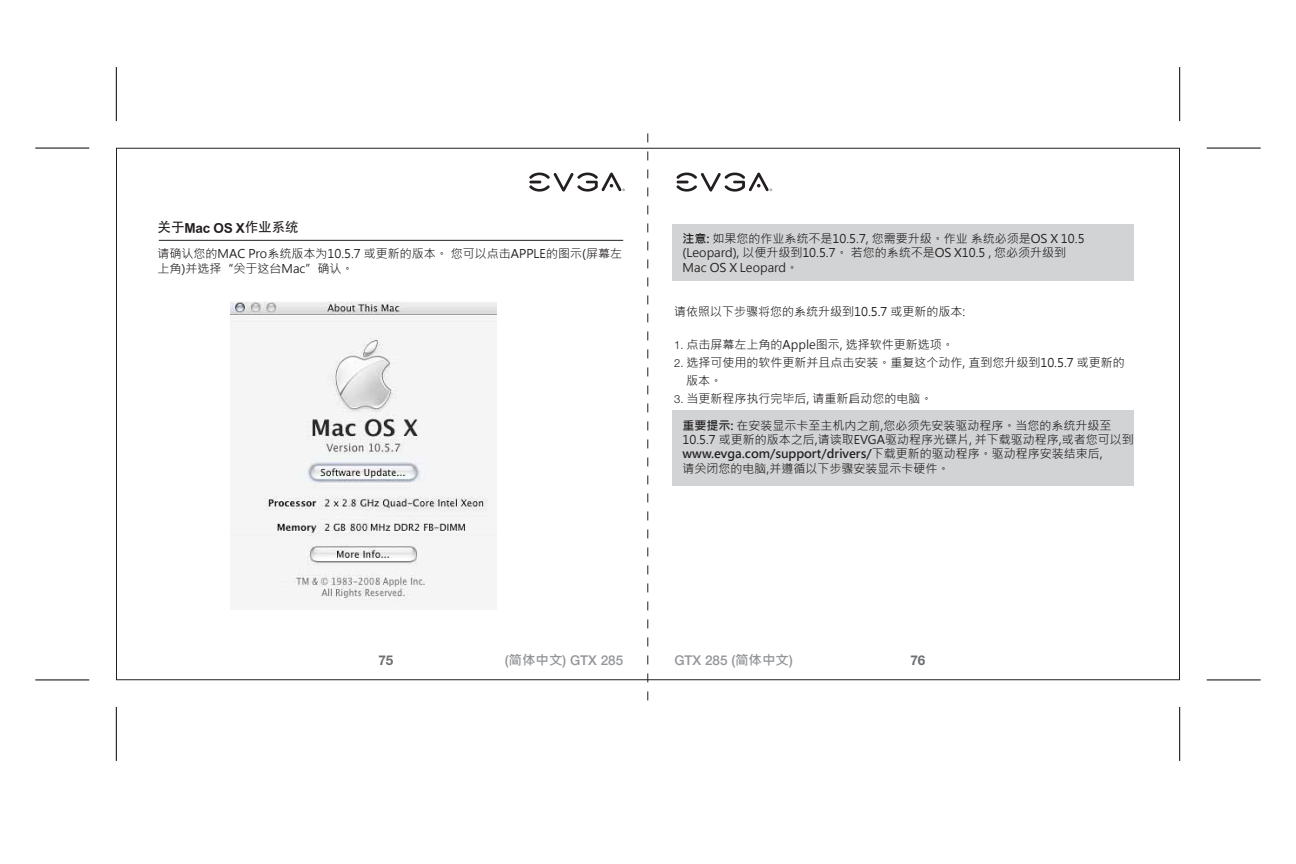
<style>
.page{position:relative;width:1296px;height:864px;background:#fff}
.page>*{position:absolute;margin:0;border:0;box-sizing:border-box;transform-origin:0 0}
.t1{font:500 13.5px "Helvetica Neue";color:#939598}
.t2{font:13.5px "Adobe Heiti Std";color:#231f20}
.t3{font:700 13.5px "Helvetica Neue";color:#6d6e71}
.t4{font:12px/14.4px "Microsoft Jheng Hei";color:#231f20}
.s1{font-family:"DF Li Hei Bold WINP BF"}
.s2{font-weight:700}
.s3{font-family:"Helvetica Neue";font-weight:300;font-size:11.25px}
.s4{font-family:"Microsoft Jheng Hei";font-weight:700}
</style>
<div class="page">
<img style="left:230px;top:302px;width:266px;height:299px">
<svg style="left:529px;top:173px;width:96px;height:19px"></svg>
<hr style="left:159px;top:240px;width:464px;height:1px;background:#231f20">
<svg style="left:677px;top:173px;width:95px;height:19px"></svg>
<div style="left:672px;top:224px;width:462px;height:56px;background:#d1d3d4"></div>
<div style="left:672px;top:410px;width:462px;height:76px;background:#d1d3d4"></div>
<svg style="left:648px;top:133px;width:1px;height:568px"></svg>
<hr style="left:116px;top:67px;width:1px;height:54px;background:#000">
<hr style="left:35px;top:148px;width:54px;height:1px;background:#000">
<hr style="left:35px;top:680px;width:54px;height:1px;background:#000">
<hr style="left:116px;top:707px;width:1px;height:54px;background:#000">
<hr style="left:1179px;top:67px;width:1px;height:54px;background:#000">
<hr style="left:1207px;top:148px;width:54px;height:1px;background:#000">
<hr style="left:1207px;top:680px;width:54px;height:1px;background:#000">
<hr style="left:1179px;top:707px;width:1px;height:54px;background:#000">
<p class="t2" style="left:158px;top:219px;width:143px">关于<span class="s1">Mac OS X</span>作业系统</p>
<p class="t4" style="left:158px;top:247px;width:466px">请确认您的MAC Pro系统版本为10.5.7 或更新的版本。 您可以点击APPLE的图示(屏幕左上角)并选择“关于这台Mac”确认。</p>
<p class="t4" style="left:683px;top:231px;width:404px"><span class="s2">注意:</span> 如果您的作业系统不是10.5.7, 您需要升级。作业 系统必须是OS X 10.5 (Leopard), 以便升级到10.5.7。 若您的系统不是OS X10.5 , 您必须升级到<br>Mac OS X Leopard。</p>
<p class="t4" style="left:674px;top:305px;width:293px">请依照以下步骤将您的系统升级到10.5.7 或更新的版本:</p>
<p class="t4" style="left:674px;top:337px;width:281px"><span class="s3">1.</span> 点击屏幕左上角的Apple图示, 选择软件更新选项。</p>
<p class="t4" style="left:686px;top:353px;width:440px;line-height:18px;text-indent:-12px"><span class="s3">2.</span> 选择可使用的软件更新并且点击安装。重复这个动作, 直到您升级到10.5.7 或更新的版本。</p>
<p class="t4" style="left:674px;top:391px;width:260px"><span class="s3">3.</span> 当更新程序执行完毕后, 请重新启动您的电脑。</p>
<p class="t4" style="left:683px;top:418px;width:453px"><span class="s2">重要提示:</span> 在安装显示卡至主机内之前,您必须先安装驱动程序。当您的系统升级至10.5.7 或更新的版本之后,请读取EVGA驱动程序光碟片, 并下载驱动程序,或者您可以到<span class="s2">www.evga.com/support/drivers/</span>下载更新的驱动程序。驱动程序安装结束后,<br>请关闭您的电脑,并遵循以下步骤安装显示卡硬件。</p>
<p class="t3" style="left:378px;top:652px;width:17px">75</p>
<p class="t1" style="left:505px;top:653px;width:120px">(<span class="s4">简体中文</span>) GTX 285</p>
<p class="t1" style="left:674px;top:653px;width:120px">GTX 285 (<span class="s4">简体中文</span>)</p>
<p class="t3" style="left:910px;top:652px;width:17px">76</p>
</div>
